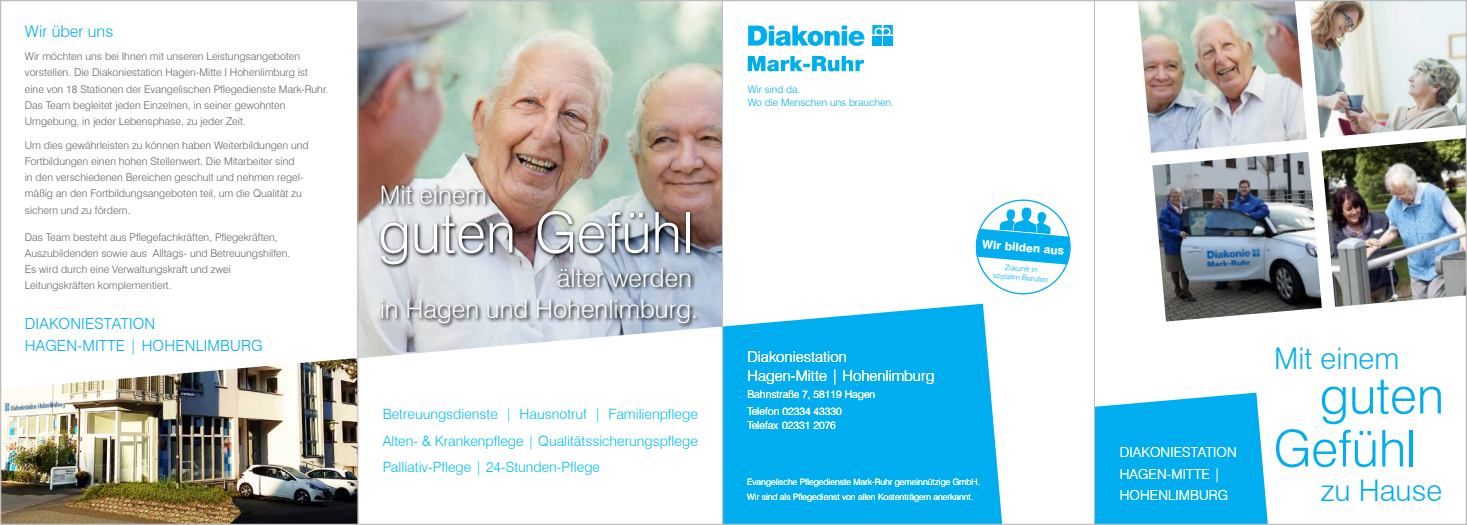
<style>
.page{position:relative;width:1467px;height:525px;background:#fff}
.page>*{position:absolute;margin:0;border:0;box-sizing:border-box;transform-origin:0 0}
.t1{font:300 56px "Swiss 721 BT";color:#fff}
.t2{font:300 50.5px/52.9px "Swiss 721 BT";color:#00aeef}
.t3{font:300 29.88px "Swiss 721 BT";color:#00aeef}
.t4{font:300 25.5px/31.8px "Swiss 721 BT";color:#fff;text-align:right}
.t5{font:300 16.25px "Swiss 721 BT";color:#00aeef}
.t6{font:300 15.38px "Swiss 721 BT";letter-spacing:.01em;color:#00aeef}
.t7{font:300 15px/19px "Swiss 721 BT";color:#fff}
.t8{font:300 14.25px/26.9px "Swiss 721 BT";color:#00bdf2;text-align:justify}
.t9{font:300 13.75px/21.2px "Swiss 721 BT";letter-spacing:.01em;color:#fff}
.t10{font:800 11.5px "Swiss 721 BT";color:#fff}
.t11{font:300 10.62px/16.2px "Swiss 721 BT";color:#636466}
.t12{font:300 10.62px/17.2px "Swiss 721 BT";color:#fff}
.t13{font:300 10.25px/12.9px "Swiss 721 BT";color:#00aeef}
.t14{font:300 8.75px/14.8px "Swiss 721 BT";color:#fff}
.t15{font:300 7.75px/9px "Swiss 721 BT";color:#00aeef;text-align:center}
</style>
<div class="page">
<img style="left:1138px;top:2px;width:169px;height:151px">
<img style="left:1310px;top:2px;width:155px;height:136px">
<img style="left:1152px;top:152px;width:170px;height:169px">
<img style="left:1321px;top:138px;width:144px;height:169px">
<img style="left:358px;top:2px;width:364px;height:323px">
<svg style="left:358px;top:325px;width:364px;height:83px"></svg>
<svg style="left:1095px;top:392px;width:173px;height:130px;background:#17b5f0"></svg>
<svg style="left:723px;top:303px;width:279px;height:219px;background:#15b4f0"></svg>
<img style="left:2px;top:358px;width:355px;height:164px">
<svg style="left:379px;top:183px;width:111px;height:25px;background:#b5b2b1"></svg>
<svg style="left:378px;top:213px;width:139px;height:56px;background:#a8aaaf"></svg>
<img style="left:535px;top:209px;width:159px;height:49px">
<svg style="left:555px;top:265px;width:140px;height:26px;background:#99a4b1"></svg>
<svg style="left:379px;top:297px;width:322px;height:31px;background:#b0b8c2"></svg>
<hr style="left:722px;top:0;width:1px;height:524px;background:#bcbec0">
<hr style="left:1094px;top:0;width:1px;height:524px;background:#bcbec0">
<hr style="left:357px;top:0;width:1px;height:524px;background:#bcbec0">
<svg style="left:748px;top:56px;width:116px;height:15px"></svg>
<svg style="left:748px;top:26px;width:116px;height:20px"></svg>
<svg style="left:872px;top:25px;width:21px;height:9px"></svg>
<div style="left:872px;top:36px;width:10px;height:10px;background:#00aeef"></div>
<div style="left:883px;top:36px;width:10px;height:10px;background:#00aeef"></div>
<svg style="left:975px;top:199px;width:96px;height:96px"></svg>
<h3 class="t5" style="left:25px;top:21px;width:90px">Wir über uns</h3>
<p class="t11" style="left:25px;top:48px;width:305px">Wir möchten uns bei Ihnen mit unseren Leistungsangeboten vorstellen. Die Diakoniestation Hagen-Mitte I Hohenlimburg ist eine von 18 Stationen der Evangelischen Pflegedienste Mark-Ruhr.<br>Das Team begleitet jeden Einzelnen, in seiner gewohnten Umgebung, in jeder Lebensphase, zu jeder Zeit.</p>
<p class="t11" style="left:25px;top:136px;width:285px">Um dies gewährleisten zu können haben Weiterbildungen und Fortbildungen einen hohen Stellenwert. Die Mitarbeiter sind<br>in den verschiedenen Bereichen geschult und nehmen regel&shy;mäßig an den Fortbildungsangeboten teil, um die Qualität zu sichern und zu fördern.</p>
<p class="t11" style="left:25px;top:228px;width:267px">Das Team besteht aus Pflegefachkräften, Pflegekräften, Auszubildenden sowie aus Alltags- und Betreuungshilfen.<br>Es wird durch eine Verwaltungskraft und zwei Leitungskräften komplementiert.</p>
<h3 class="t6" style="left:25px;top:314px;width:65px">Diakoniestati</h3>
<h3 class="t6" style="left:133px;top:314px;width:24px">on</h3>
<h3 class="t6" style="left:25px;top:335px;width:84px">Hagen-Mitte</h3>
<h3 class="t6" style="left:130px;top:335px;width:135px">| Hohenlimburg</h3>
<h3 class="t4" style="left:380px;top:179px;width:109px">Mit einem</h3>
<h1 class="t1" style="left:378px;top:198px;width:317px">guten Gefühl</h1>
<h3 class="t4" style="left:380px;top:261px;width:320px">älter werden<br>in Hagen und Hohenlimburg.</h3>
<h3 class="t8" style="left:383px;top:400px;width:317px">Betreuungsdienste | Hausnotruf | Familienpflege Alten- &amp; Krankenpflege | Qualitätssicherungspflege Palliativ-Pflege | 24-Stunden-Pflege</h3>
<p class="t13" style="left:748px;top:83px;width:148px">Wir sind da.<br>Wo die Menschen uns brauchen.</p>
<h3 class="t7" style="left:747px;top:346px;width:188px">Diakoniestation<br>Hagen-Mitte | Hohenlimburg</h3>
<p class="t12" style="left:747px;top:385px;width:129px">Bahnstraße 7, 58119 Hagen<br>Telefon 02334 43330</p>
<p class="t12" style="left:747px;top:416px;width:90px">Telefax 02331 2076</p>
<p class="t10" style="left:983px;top:237px;width:84px;rotate:5deg">Wir bilden aus</p>
<p class="t15" style="left:994px;top:261px;width:58px;rotate:5deg">Zukunft in sozialen Berufen</p>
<p class="t14" style="left:747px;top:474px;width:234px">Evangelische Pflegedienste Mark-Ruhr gemeinnützige GmbH.<br>Wir sind als Pflegedienst von allen Kostenträgern anerkannt.</p>
<p class="t9" style="left:1120px;top:441px;width:58px">Diakoniestati</p>
<p class="t9" style="left:1217px;top:441px;width:22px">on</p>
<p class="t9" style="left:1120px;top:463px;width:20px">Hage</p>
<p class="t9" style="left:1157px;top:463px;width:34px">n-Mitte</p>
<p class="t9" style="left:1170px;top:441px;width:8px">it</p>
<p class="t9" style="left:1183px;top:463px;width:8px">t</p>
<p class="t9" style="left:1120px;top:463px;width:110px;text-indent:94px">|<br>Hohenlimburg</p>
<h3 class="t3" style="left:1274px;top:340px;width:127px">Mit einem</h3>
<h2 class="t2" style="left:1273px;top:368px;width:172px;text-indent:46px">guten<br>Gefühl</h2>
<h3 class="t3" style="left:1321px;top:471px;width:123px">zu Hause</h3>
</div>
